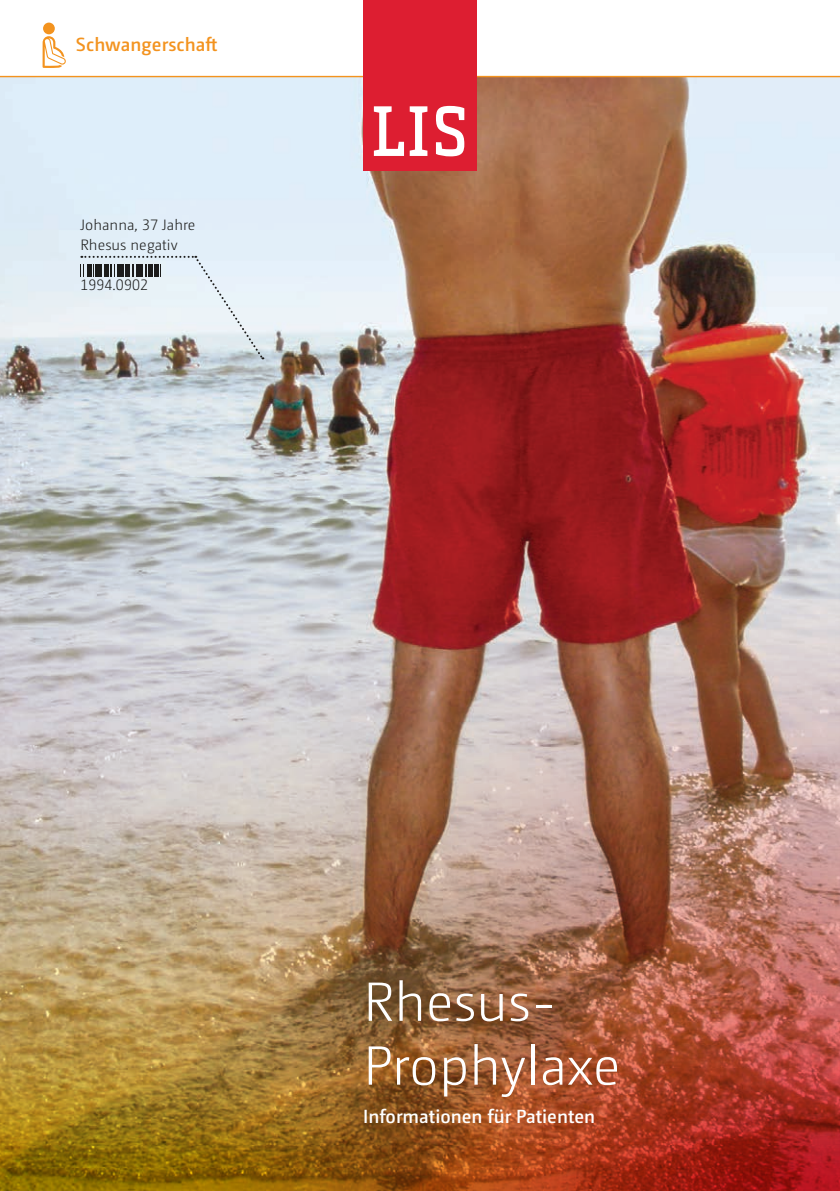
<style>
.page{position:relative;width:840px;height:1191px;background:#fff}
.page>*{position:absolute;margin:0;border:0;box-sizing:border-box;transform-origin:0 0}
.t1{font:300 55px/63.8px "Camingo Dos Pro";color:#fff}
.t2{font:600 19px "Camingo Dos Pro";color:#fff}
.t3{font:600 19px "Camingo Dos Pro";letter-spacing:.005em;color:#f3931f}
.t4{font:300 15px/19.8px "Camingo Dos Pro";letter-spacing:.005em;color:#1c1c1b}
</style>
<div class="page">
<img style="left:0;top:77px;width:839px;height:1114px">
<svg style="left:43px;top:23px;width:23px;height:45px"></svg>
<svg style="left:80px;top:256px;width:184px;height:103px;background:#d5dde1"></svg>
<hr style="left:0;top:76px;width:839px;height:1px;background:#f3931f">
<div style="left:363px;top:0;width:113px;height:170px;background:#dd1e31"></div>
<svg style="left:436px;top:106px;width:28px;height:50px"></svg>
<svg style="left:373px;top:106px;width:54px;height:50px"></svg>
<p class="t3" style="left:76px;top:33px;width:143px">Schwangerschaft</p>
<p class="t4" style="left:80px;top:215px;width:116px">Johanna, 37 Jahre<br>Rhesus negativ</p>
<p class="t4" style="left:80px;top:275px;width:69px">1994.0902</p>
<h1 class="t1" style="left:363px;top:970px;width:259px">Rhesus-<br>Prophylaxe</h1>
<p class="t2" style="left:363px;top:1105px;width:233px">Informationen für Patienten</p>
</div>
